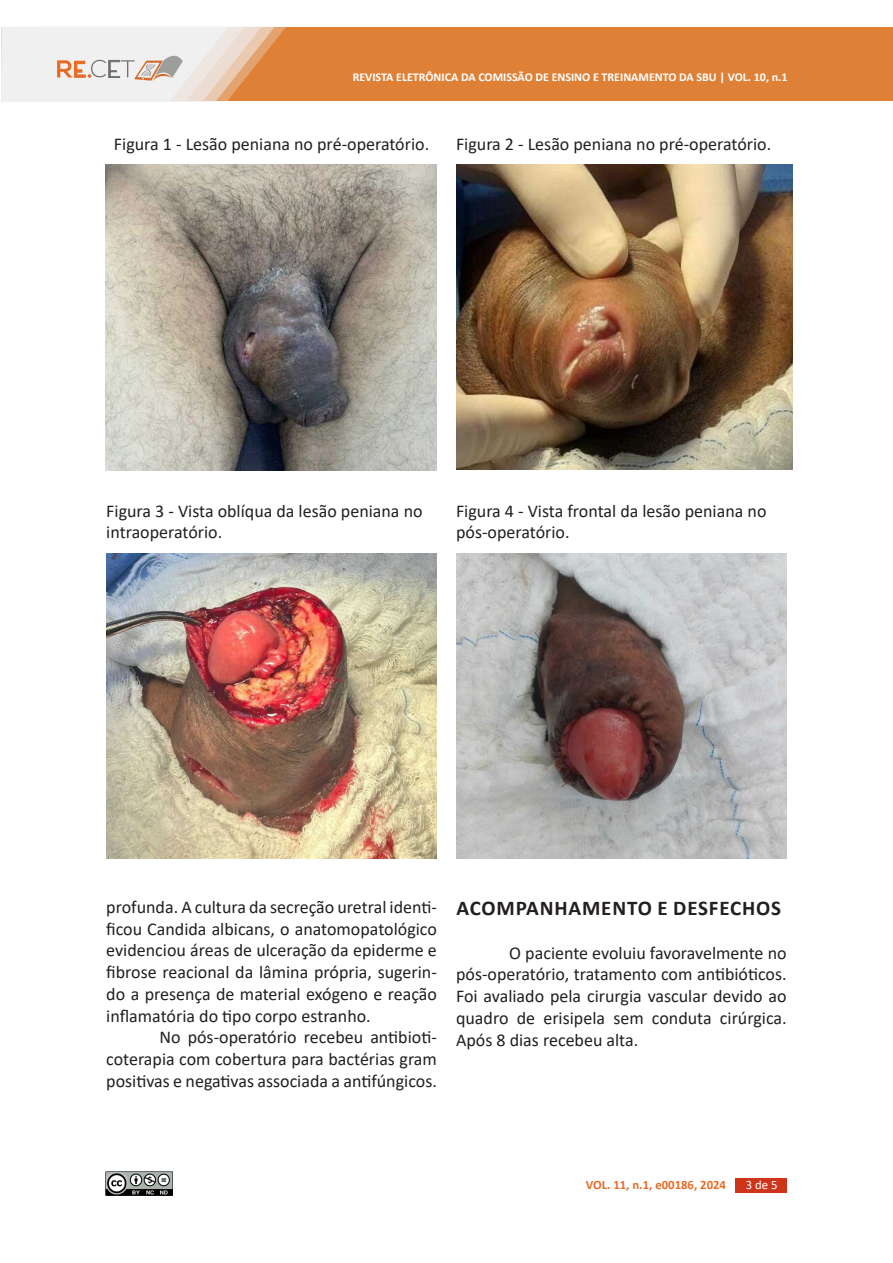
<style>
.page{position:relative;width:893px;height:1263px;background:#fff}
.page>*{position:absolute;margin:0;border:0;box-sizing:border-box;transform-origin:0 0}
.MARCADOR_1{font:700 21px "Calibri";letter-spacing:.04em;color:#231f20}
.TEXTO_BASE{font:18px/21.8px "Calibri";color:#231f20;text-align:justify}
.TITULO_IMAGEM{font:18px/21px "Calibri";color:#231f20}
.t1{font:700 12.75px "Calibri";color:#e86b26}
.t2{font:12.75px "Calibri";color:#fff}
.t3{font:700 12px "Calibri";color:#fff}
</style>
<div class="page">
<div style="left:1px;top:28px;width:892px;height:73px;background:#de8137"></div>
<svg style="left:1px;top:27px;width:285px;height:74px;background:#ead9cd"></svg>
<img style="left:105px;top:1171px;width:68px;height:25px">
<div style="left:735px;top:1179px;width:52px;height:14px;background:#cd341a"></div>
<img style="left:105px;top:165px;width:332px;height:305px">
<img style="left:456px;top:164px;width:337px;height:306px">
<img style="left:106px;top:553px;width:331px;height:306px">
<img style="left:457px;top:553px;width:329px;height:306px">
<p class="t3" style="left:353px;top:69px;width:436px">REVISTA ELETRÔNICA DA COMISSÃO DE ENSINO E TREINAMENTO DA SBU | VOL. 10, n.1</p>
<p class="TITULO_IMAGEM" style="left:114px;top:133px;width:317px">Figura 1 - Lesão peniana no pré-operatório.</p>
<p class="TITULO_IMAGEM" style="left:456px;top:133px;width:317px">Figura 2 - Lesão peniana no pré-operatório.</p>
<p class="TITULO_IMAGEM" style="left:106px;top:500px;width:318px">Figura 3 - Vista oblíqua da lesão peniana no intraoperatório.</p>
<p class="TITULO_IMAGEM" style="left:456px;top:500px;width:312px">Figura 4 - Vista frontal da lesão peniana no pós-operatório.</p>
<p class="TEXTO_BASE" style="left:106px;top:895px;width:332px">profunda. A cultura da secreção uretral identi&shy;ficou Candida albicans, o anatomopatológico evidenciou áreas de ulceração da epiderme e fibrose reacional da lâmina própria, sugerin&shy;do a presença de material exógeno e reação inflamatória do tipo corpo estranho.</p>
<p class="TEXTO_BASE" style="left:106px;top:1026px;width:332px;text-indent:53px">No pós-operatório recebeu antibioti&shy;coterapia com cobertura para bactérias gram positivas e negativas associada a antifúngicos.</p>
<p class="MARCADOR_1" style="left:456px;top:893px;width:326px">ACOMPANHAMENTO E DESFECHOS</p>
<p class="TEXTO_BASE" style="left:456px;top:941px;width:332px;text-indent:53px">O paciente evoluiu favoravelmente no pós-operatório, tratamento com antibióticos.<br>Foi avaliado pela cirurgia vascular devido ao quadro de erisipela sem conduta cirúrgica.<br>Após 8 dias recebeu alta.</p>
<p class="t1" style="left:586px;top:1176px;width:142px">VOL. 11, n.1, e00186, 2024</p>
<p class="t2" style="left:746px;top:1176px;width:33px">3 de 5</p>
</div>
